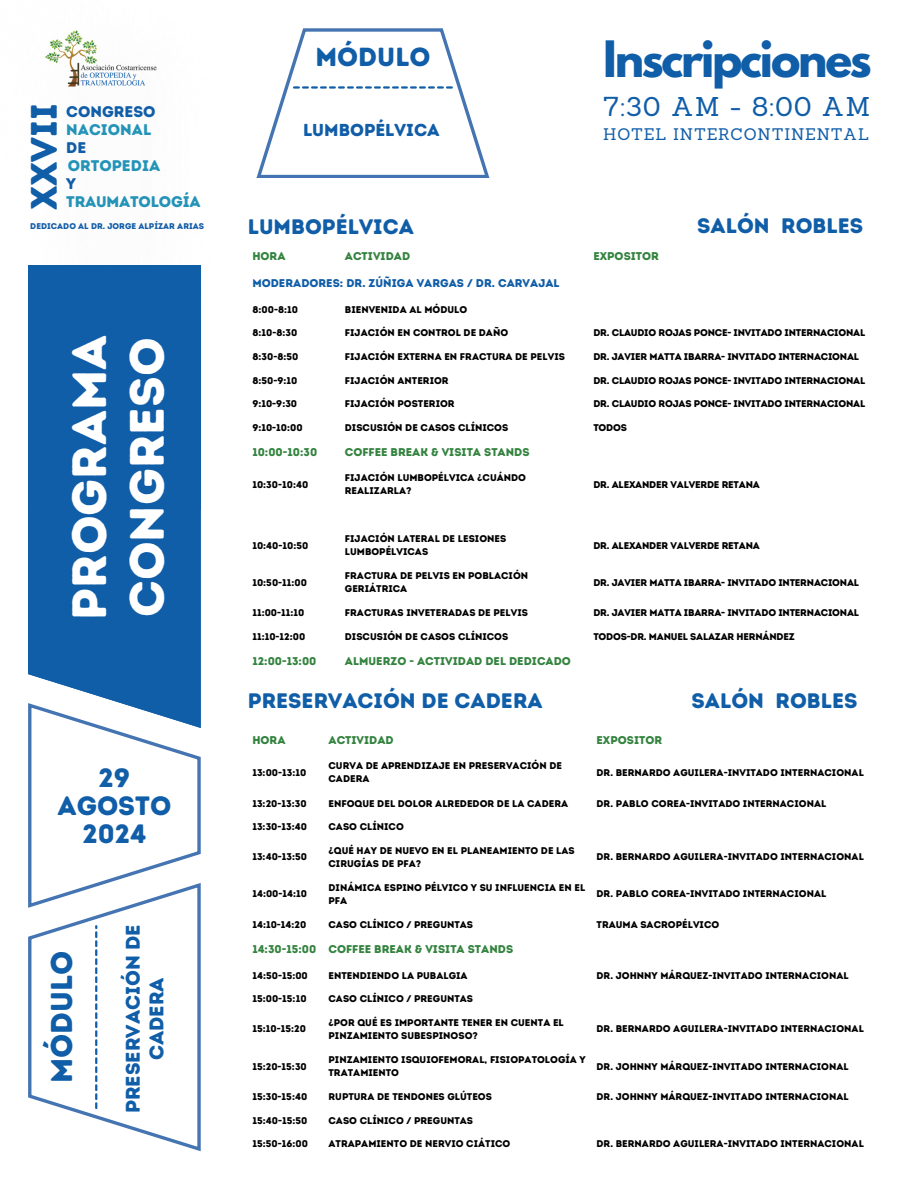
<style>
.page{position:relative;width:918px;height:1188px;background:#fff}
.page>*{position:absolute;margin:0;border:0;box-sizing:border-box;transform-origin:0 0}
.t1{font:48.3px/57.6px "Intro Rust Base";color:#fff}
.t2{font:700 44.4px "League Spartan";letter-spacing:-.05em;color:#105da8}
.t3{font:36.75px "Intro Rust Base";color:#105da8}
.t4{font:30.15px "Intro Rust Base";color:#105da8}
.t5{font:26.55px/28.2px "Intro Rust Base";color:#105da8;text-align:center}
.t6{font:26.4px "Sanchez";letter-spacing:.05em;color:#105da8}
.t7{font:26.25px "Intro Rust Base";color:#105da8}
.t8{font:21px "Intro Rust Base";color:#105da8}
.t9{font:19.8px/23.7px "Intro Rust Base";color:#105da8;text-align:center}
.t10{font:17.25px "Intro Rust Base";color:#105da8}
.t11{font:16.35px "Sanchez";letter-spacing:.05em;color:#105da8}
.t12{font:15.45px "Intro Rust Base";color:#2393b7}
.t13{font:15.45px "Intro Rust Base";color:#105da8}
.t14{font:11.25px "Intro Rust Base";color:#34833f}
.t15{font:11.25px "Intro Rust Base";color:#105da8}
.t16{font:9.75px/13px "Intro Rust Base";color:#000}
.t17{font:9.75px "Intro Rust Base";letter-spacing:-.02em;color:#000}
.t18{font:8.25px "Intro Rust Base";color:#105ca8}
</style>
<div class="page">
<img style="left:44px;top:30px;width:113px;height:57px">
<svg style="left:28px;top:883px;width:172px;height:268px"></svg>
<svg style="left:95px;top:925px;width:2px;height:184px"></svg>
<svg style="left:29px;top:728px;width:172px;height:180px"></svg>
<svg style="left:28px;top:510px;width:172px;height:218px;background:#2b6fb2"></svg>
<div style="left:28px;top:265px;width:173px;height:245px;background:#105da8"></div>
<svg style="left:256px;top:28px;width:233px;height:150px"></svg>
<p class="t3" style="left:22px;top:210px;width:109px;rotate:-90deg">XXVII</p>
<p class="t13" style="left:66px;top:102px;width:91px">CONGRESO</p>
<p class="t12" style="left:66px;top:120px;width:87px">NACIONAL</p>
<h3 class="t13" style="left:66px;top:138px;width:22px">DE</h3>
<p class="t12" style="left:68px;top:157px;width:94px">ORTOPEDIA</p>
<p class="t13" style="left:66px;top:175px;width:11px">Y</p>
<p class="t12" style="left:66px;top:193px;width:136px">TRAUMATOLOGÍA</p>
<p class="t18" style="left:30px;top:221px;width:175px">DEDICADO AL DR. JORGE ALPÍZAR ARIAS</p>
<p class="t1" style="left:61px;top:620px;width:286px;rotate:-90deg">PROGRAMA<br>CONGRESO</p>
<p class="t5" style="left:57px;top:764px;width:115px">29<br>AGOSTO<br>2024</p>
<p class="t4" style="left:43px;top:1083px;width:134px;rotate:-90deg">MÓDULO</p>
<p class="t9" style="left:121px;top:1113px;width:191px;rotate:-90deg">PRESERVACIÓN DE<br>CADERA</p>
<p class="t7" style="left:315px;top:42px;width:117px">MÓDULO</p>
<p class="t10" style="left:303px;top:119px;width:138px">LUMBOPÉLVICA</p>
<p class="t8" style="left:248px;top:214px;width:168px">LUMBOPÉLVICA</p>
<p class="t2" style="left:603px;top:37px;width:270px">Inscripciones</p>
<p class="t6" style="left:603px;top:89px;width:268px">7:30 AM - 8:00 AM</p>
<p class="t11" style="left:603px;top:124px;width:267px">HOTEL INTERCONTINENTAL</p>
<p class="t8" style="left:697px;top:213px;width:167px">SALÓN ROBLES</p>
<p class="t14" style="left:252px;top:250px;width:35px">HORA</p>
<p class="t14" style="left:345px;top:250px;width:67px">ACTIVIDAD</p>
<p class="t14" style="left:593px;top:250px;width:67px">EXPOSITOR</p>
<h1 class="t15" style="left:252px;top:277px;width:309px">MODERADORES: DR. ZÚÑIGA VARGAS / DR. CARVAJAL</h1>
<h5 class="t16" style="left:252px;top:303px;width:47px">8:00-8:10</h5>
<h4 class="t16" style="left:345px;top:303px;width:124px">BIENVENIDA AL MÓDULO</h4>
<p class="t16" style="left:252px;top:326px;width:47px">8:10-8:30</p>
<h6 class="t16" style="left:345px;top:326px;width:165px">FIJACIÓN EN CONTROL DE DAÑO</h6>
<p class="t17" style="left:593px;top:327px;width:273px">DR. CLAUDIO ROJAS PONCE- INVITADO INTERNACIONAL</p>
<h2 class="t16" style="left:252px;top:350px;width:48px">8:30-8:50</h2>
<p class="t16" style="left:345px;top:350px;width:222px">FIJACIÓN EXTERNA EN FRACTURA DE PELVIS</p>
<p class="t17" style="left:593px;top:351px;width:267px">DR. JAVIER MATTA IBARRA- INVITADO INTERNACIONAL</p>
<p class="t16" style="left:252px;top:374px;width:47px">8:50-9:10</p>
<p class="t16" style="left:345px;top:374px;width:105px">FIJACIÓN ANTERIOR</p>
<p class="t17" style="left:593px;top:374px;width:273px">DR. CLAUDIO ROJAS PONCE- INVITADO INTERNACIONAL</p>
<p class="t16" style="left:252px;top:397px;width:46px">9:10-9:30</p>
<p class="t16" style="left:345px;top:397px;width:111px">FIJACIÓN POSTERIOR</p>
<p class="t17" style="left:593px;top:398px;width:273px">DR. CLAUDIO ROJAS PONCE- INVITADO INTERNACIONAL</p>
<p class="t16" style="left:252px;top:421px;width:52px">9:10-10:00</p>
<p class="t16" style="left:345px;top:421px;width:165px">DISCUSIÓN DE CASOS CLÍNICOS</p>
<p class="t16" style="left:593px;top:421px;width:35px">TODOS</p>
<p class="t14" style="left:252px;top:445px;width:66px">10:00-10:30</p>
<p class="t14" style="left:345px;top:445px;width:186px">COFFEE BREAK &amp; VISITA STANDS</p>
<p class="t16" style="left:252px;top:478px;width:58px">10:30-10:40</p>
<p class="t16" style="left:345px;top:472px;width:183px">FIJACIÓN LUMBOPÉLVICA ¿CUÁNDO<br>REALIZARLA?</p>
<p class="t17" style="left:593px;top:479px;width:168px">DR. ALEXANDER VALVERDE RETANA</p>
<p class="t16" style="left:252px;top:539px;width:58px">10:40-10:50</p>
<p class="t16" style="left:345px;top:532px;width:163px">FIJACIÓN LATERAL DE LESIONES<br>LUMBOPÉLVICAS</p>
<p class="t17" style="left:593px;top:539px;width:168px">DR. ALEXANDER VALVERDE RETANA</p>
<p class="t16" style="left:252px;top:576px;width:56px">10:50-11:00</p>
<p class="t16" style="left:345px;top:569px;width:185px">FRACTURA DE PELVIS EN POBLACIÓN<br>GERIÁTRICA</p>
<p class="t17" style="left:593px;top:577px;width:267px">DR. JAVIER MATTA IBARRA- INVITADO INTERNACIONAL</p>
<p class="t16" style="left:252px;top:607px;width:54px">11:00-11:10</p>
<p class="t16" style="left:345px;top:607px;width:185px">FRACTURAS INVETERADAS DE PELVIS</p>
<p class="t17" style="left:593px;top:607px;width:267px">DR. JAVIER MATTA IBARRA- INVITADO INTERNACIONAL</p>
<p class="t16" style="left:252px;top:630px;width:55px">11:10-12:00</p>
<p class="t16" style="left:345px;top:630px;width:165px">DISCUSIÓN DE CASOS CLÍNICOS</p>
<p class="t17" style="left:593px;top:631px;width:203px">TODOS-DR. MANUEL SALAZAR HERNÁNDEZ</p>
<p class="t14" style="left:252px;top:655px;width:66px">12:00-13:00</p>
<p class="t14" style="left:345px;top:655px;width:228px">ALMUERZO - ACTIVIDAD DEL DEDICADO</p>
<p class="t8" style="left:248px;top:688px;width:296px">PRESERVACIÓN DE CADERA</p>
<p class="t8" style="left:692px;top:688px;width:167px">SALÓN ROBLES</p>
<p class="t14" style="left:252px;top:733px;width:35px">HORA</p>
<p class="t14" style="left:329px;top:733px;width:67px">ACTIVIDAD</p>
<p class="t14" style="left:597px;top:733px;width:67px">EXPOSITOR</p>
<p class="t16" style="left:252px;top:766px;width:56px">13:00-13:10</p>
<p class="t16" style="left:329px;top:760px;width:235px">CURVA DE APRENDIZAJE EN PRESERVACIÓN DE<br>CADERA</p>
<p class="t16" style="left:597px;top:766px;width:269px">DR. BERNARDO AGUILERA-INVITADO INTERNACIONAL</p>
<p class="t16" style="left:252px;top:797px;width:56px">13:20-13:30</p>
<p class="t16" style="left:329px;top:797px;width:241px">ENFOQUE DEL DOLOR ALREDEDOR DE LA CADERA</p>
<p class="t16" style="left:597px;top:797px;width:231px">DR. PABLO COREA-INVITADO INTERNACIONAL</p>
<p class="t16" style="left:252px;top:820px;width:56px">13:30-13:40</p>
<p class="t16" style="left:329px;top:820px;width:77px">CASO CLÍNICO</p>
<p class="t16" style="left:252px;top:850px;width:56px">13:40-13:50</p>
<p class="t16" style="left:329px;top:844px;width:248px">¿QUÉ HAY DE NUEVO EN EL PLANEAMIENTO DE LAS<br>CIRUGÍAS DE PFA?</p>
<p class="t16" style="left:597px;top:850px;width:269px">DR. BERNARDO AGUILERA-INVITADO INTERNACIONAL</p>
<p class="t16" style="left:252px;top:888px;width:56px">14:00-14:10</p>
<p class="t16" style="left:329px;top:881px;width:258px">DINÁMICA ESPINO PÉLVICO Y SU INFLUENCIA EN EL<br>PFA</p>
<p class="t16" style="left:597px;top:888px;width:231px">DR. PABLO COREA-INVITADO INTERNACIONAL</p>
<p class="t16" style="left:252px;top:918px;width:56px">14:10-14:20</p>
<p class="t16" style="left:329px;top:918px;width:146px">CASO CLÍNICO / PREGUNTAS</p>
<p class="t16" style="left:597px;top:918px;width:124px">TRAUMA SACROPÉLVICO</p>
<p class="t14" style="left:252px;top:943px;width:65px">14:30-15:00</p>
<p class="t14" style="left:329px;top:943px;width:186px">COFFEE BREAK &amp; VISITA STANDS</p>
<p class="t16" style="left:252px;top:969px;width:57px">14:50-15:00</p>
<p class="t16" style="left:329px;top:969px;width:141px">ENTENDIENDO LA PUBALGIA</p>
<p class="t16" style="left:597px;top:969px;width:254px">DR. JOHNNY MÁRQUEZ-INVITADO INTERNACIONAL</p>
<p class="t16" style="left:252px;top:992px;width:56px">15:00-15:10</p>
<p class="t16" style="left:329px;top:992px;width:146px">CASO CLÍNICO / PREGUNTAS</p>
<p class="t16" style="left:252px;top:1023px;width:55px">15:10-15:20</p>
<p class="t16" style="left:329px;top:1016px;width:237px">¿POR QUÉ ES IMPORTANTE TENER EN CUENTA EL<br>PINZAMIENTO SUBESPINOSO?</p>
<p class="t16" style="left:597px;top:1023px;width:269px">DR. BERNARDO AGUILERA-INVITADO INTERNACIONAL</p>
<p class="t16" style="left:252px;top:1060px;width:56px">15:20-15:30</p>
<p class="t16" style="left:329px;top:1053px;width:259px">PINZAMIENTO ISQUIOFEMORAL, FISIOPATOLOGÍA Y<br>TRATAMIENTO</p>
<p class="t16" style="left:597px;top:1060px;width:254px">DR. JOHNNY MÁRQUEZ-INVITADO INTERNACIONAL</p>
<p class="t16" style="left:252px;top:1090px;width:56px">15:30-15:40</p>
<p class="t16" style="left:329px;top:1090px;width:165px">RUPTURA DE TENDONES GLÚTEOS</p>
<p class="t16" style="left:597px;top:1090px;width:254px">DR. JOHNNY MÁRQUEZ-INVITADO INTERNACIONAL</p>
<p class="t16" style="left:252px;top:1114px;width:56px">15:40-15:50</p>
<p class="t16" style="left:329px;top:1114px;width:146px">CASO CLÍNICO / PREGUNTAS</p>
<p class="t16" style="left:252px;top:1138px;width:57px">15:50-16:00</p>
<p class="t16" style="left:329px;top:1138px;width:183px">ATRAPAMIENTO DE NERVIO CIÁTICO</p>
<p class="t16" style="left:597px;top:1138px;width:269px">DR. BERNARDO AGUILERA-INVITADO INTERNACIONAL</p>
</div>
